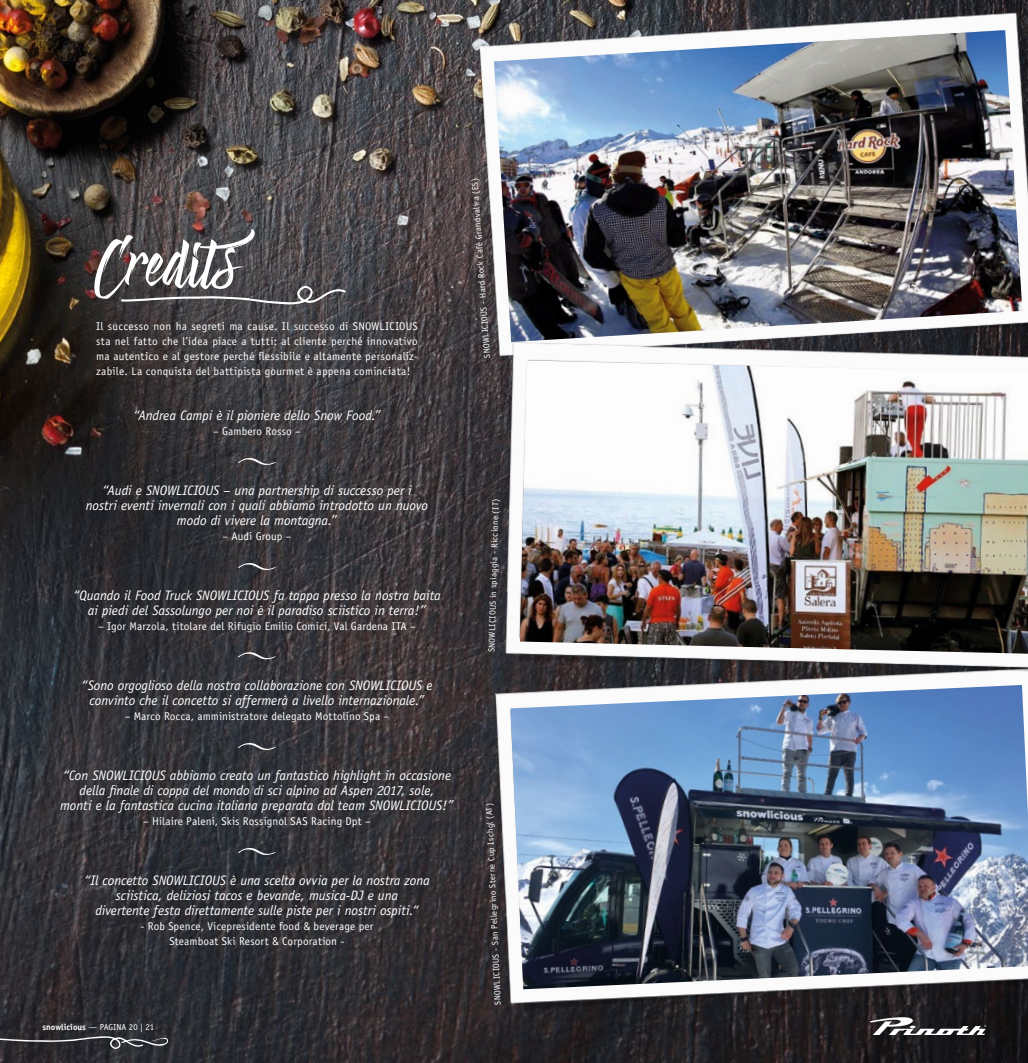
<style>
.page{position:relative;width:1028px;height:1063px;background:#fff}
.page>*{position:absolute;margin:0;border:0;box-sizing:border-box;transform-origin:0 0}
.t1{font:90px "Absolute";letter-spacing:.01em;color:#fff}
.t2{font:italic 13.75px/15px "Officina Sans";letter-spacing:-.005em;color:#fff;text-align:center}
.t3{font:11.25px/15px "Officina Sans";letter-spacing:.01em;color:#fff;text-align:center}
.t4{font:8.75px "Officina Sans";color:#fff}
.s1{font-weight:700}
</style>
<div class="page">
<img style="left:0;top:0;width:350px;height:1063px">
<svg style="left:0;top:1036px;width:168px;height:13px;background:#49494d"></svg>
<img style="left:350px;top:626px;width:678px;height:437px">
<img style="left:510px;top:930px;width:518px;height:59px">
<img style="left:342px;top:0;width:686px;height:626px">
<img style="left:494px;top:30px;width:528px;height:63px">
<img style="left:362px;top:93px;width:666px;height:837px">
<img style="left:520px;top:360px;width:508px;height:294px">
<svg style="left:121px;top:286px;width:225px;height:18px;background:#5f5d5f"></svg>
<svg style="left:238px;top:458px;width:38px;height:7px"></svg>
<svg style="left:238px;top:652px;width:38px;height:7px"></svg>
<svg style="left:238px;top:563px;width:38px;height:7px"></svg>
<svg style="left:238px;top:743px;width:38px;height:7px"></svg>
<svg style="left:238px;top:848px;width:38px;height:7px"></svg>
<h1 class="t1" style="left:92px;top:217px;width:149px">Credits</h1>
<p class="t3" style="left:96px;top:319px;width:323px;text-align:justify">Il successo non ha segreti ma cause. Il successo di SNOWLICIOUS sta nel fatto che l’idea piace a tutti: al cliente perché innovativo ma autentico e al gestore perché flessibile e altamente personaliz&shy;zabile. La conquista del battipista gourmet è appena cominciata!</p>
<p class="t2" style="left:133px;top:408px;width:249px">“Andrea Campi è il pioniere dello Snow Food.”</p>
<p class="t3" style="left:213px;top:424px;width:89px">– Gambero Rosso –</p>
<p class="t4" style="left:482px;top:358px;width:182px;rotate:-94deg">SNOWLICIOUS - Hard Rock Cafè Grandvalira (ES)</p>
<p class="t2" style="left:86px;top:483px;width:344px">“Audi e SNOWLICIOUS – una partnership di successo per i nostri eventi invernali con i quali abbiamo introdotto un nuovo modo di vivere la montagna.”</p>
<p class="t3" style="left:222px;top:529px;width:70px">– Audi Group –</p>
<p class="t2" style="left:73px;top:588px;width:369px">“Quando il Food Truck SNOWLICIOUS fa tappa presso la nostra baita ai piedi del Sassolungo per noi è il paradiso sciistico in terra!”</p>
<p class="t3" style="left:98px;top:619px;width:319px">– Igor Marzola, titolare del Rifugio Emilio Comici, Val Gardena ITA –</p>
<p class="t2" style="left:81px;top:678px;width:353px">“Sono orgoglioso della nostra collaborazione con SNOWLICIOUS e convinto che il concetto si affermerà a livello internazionale.”</p>
<p class="t3" style="left:125px;top:709px;width:266px">– Marco Rocca, amministratore delegato Mottolino Spa –</p>
<p class="t2" style="left:60px;top:768px;width:395px">“Con SNOWLICIOUS abbiamo creato un fantastico highlight in occasione della finale di coppa del mondo di sci alpino ad Aspen 2017, sole,<br>monti e la fantastica cucina italiana preparata dal team SNOWLICIOUS!”</p>
<p class="t3" style="left:143px;top:814px;width:229px">– Hilaire Paleni, Skis Rossignol SAS Racing Dpt –</p>
<p class="t2" style="left:84px;top:873px;width:347px">“Il concetto SNOWLICIOUS è una scelta ovvia per la nostra zona sciistica, deliziosi tacos e bevande, musica-DJ e una<br>divertente festa direttamente sulle piste per i nostri ospiti.“</p>
<p class="t3" style="left:141px;top:919px;width:234px">- Rob Spence, Vicepresidente food &amp; beverage per<br>Steamboat Ski Resort &amp; Corporation -</p>
<p class="t4" style="left:43px;top:1022px;width:113px"><span class="s1">snowlicious</span> — PAGINA 20 | 21</p>
<p class="t4" style="left:487px;top:652px;width:155px;rotate:-89deg">SNOWLICIOUS in spiaggia - Riccione (IT)</p>
<p class="t4" style="left:492px;top:1005px;width:203px;rotate:-92deg">SNOWLICIOUS - San Pellegrino Sterne Cup Ischgl (AT)</p>
</div>
